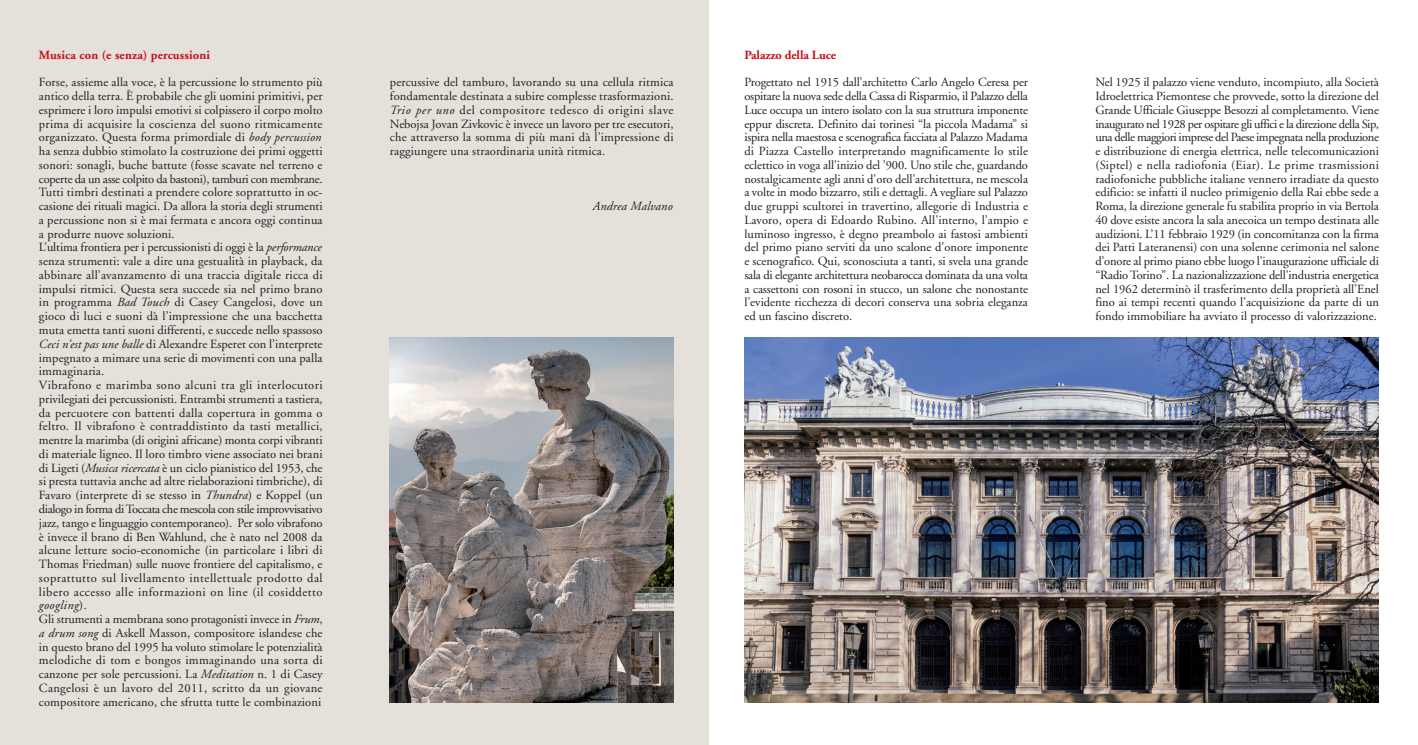
<style>
.page{position:relative;width:1418px;height:745px;background:#fff}
.page>*{position:absolute;margin:0;border:0;box-sizing:border-box;transform-origin:0 0}
.t1{font:12.5px/13.8px "Adobe Garamond";letter-spacing:.01em;color:#231f20;text-align:justify}
.t2{font:700 12.5px "Adobe Garamond";letter-spacing:.01em;color:#c4121a}
.t3{font:700 12.5px "Adobe Garamond";letter-spacing:-.01em;color:#c4121a}
.t4{font:italic 12.5px "Adobe Garamond";letter-spacing:.01em;color:#231f20}
.s1{font-style:italic}
</style>
<div class="page">
<div style="left:0;top:0;width:709px;height:744px;background:#e6e0da"></div>
<img style="left:744px;top:337px;width:634px;height:365px">
<img style="left:390px;top:337px;width:283px;height:365px">
<p class="t3" style="left:744px;top:50px;width:93px">Palazzo della Luce</p>
<p class="t1" style="left:744px;top:76px;width:285px">Progettato nel 1915 dall’architetto Carlo Angelo Ceresa per ospitare la nuova sede della Cassa di Risparmio, il Palazzo della Luce occupa un intero isolato con la sua struttura imponente eppur discreta. Definito dai torinesi “la piccola Madama” si ispira nella maestosa e scenografica facciata al Palazzo Madama di Piazza Castello interpretando magnificamente lo stile eclettico in voga all'inizio del ’900. Uno stile che, guardando nostalgicamente agli anni d'oro dell’architettura, ne mescola a volte in modo bizzarro, stili e dettagli. A vegliare sul Palazzo due gruppi scultorei in travertino, allegorie di Industria e Lavoro, opera di Edoardo Rubino. All'interno, l’ampio e luminoso ingresso, è degno preambolo ai fastosi ambienti del primo piano serviti da uno scalone d'onore imponente e scenografico. Qui, sconosciuta a tanti, si svela una grande sala di elegante architettura neobarocca dominata da una volta a cassettoni con rosoni in stucco, un salone che nonostante l’evidente ricchezza di decori conserva una sobria eleganza ed un fascino discreto.</p>
<p class="t2" style="left:39px;top:50px;width:172px">Musica con (e senza) percussioni</p>
<p class="t1" style="left:39px;top:76px;width:285px;text-align:left">Forse, assieme alla voce, è la percussione lo strumento più antico della terra. È probabile che gli uomini primitivi, per esprimere i loro impulsi emotivi si colpissero il corpo molto prima di acquisire la coscienza del suono ritmicamente organizzato. Questa forma primordiale di <span class="s1">body percussion </span>ha senza dubbio stimolato la costruzione dei primi oggetti sonori: sonagli, buche battute (fosse scavate nel terreno e coperte da un asse colpito da bastoni), tamburi con membrane.<br>Tutti timbri destinati a prendere colore soprattutto in oc&shy;casione dei rituali magici. Da allora la storia degli strumenti a percussione non si è mai fermata e ancora oggi continua a produrre nuove soluzioni.<br>L’ultima frontiera per i percussionisti di oggi è la <span class="s1">performance </span>senza strumenti: vale a dire una gestualità in playback, da abbinare all’avanzamento di una traccia digitale ricca di impulsi ritmici. Questa sera succede sia nel primo brano in programma <span class="s1">Bad Touch</span> di Casey Cangelosi, dove un gioco di luci e suoni dà l’impressione che una bacchetta muta emetta tanti suoni differenti, e succede nello spassoso <span class="s1">Ceci n’est pas une balle</span> di Alexandre Esperet con l’interprete impegnato a mimare una serie di movimenti con una palla immaginaria.<br>Vibrafono e marimba sono alcuni tra gli interlocutori privilegiati dei percussionisti. Entrambi strumenti a tastiera, da percuotere con battenti dalla copertura in gomma o feltro. Il vibrafono è contraddistinto da tasti metallici, mentre la marimba (di origini africane) monta corpi vibranti di materiale ligneo. Il loro timbro viene associato nei brani di Ligeti (<span class="s1">Musica ricercata</span> è un ciclo pianistico del 1953, che si presta tuttavia anche ad altre rielaborazioni timbriche), di Favaro (interprete di se stesso in <span class="s1">Thundra</span>) e Koppel (un dialogo in forma di Toccata che mescola con stile improvvisativo jazz, tango e linguaggio contemporaneo). Per solo vibrafono è invece il brano di Ben Wahlund, che è nato nel 2008 da alcune letture socio-economiche (in particolare i libri di Thomas Friedman) sulle nuove frontiere del capitalismo, e soprattutto sul livellamento intellettuale prodotto dal libero accesso alle informazioni on line (il cosiddetto <span class="s1">googling</span>).<br>Gli strumenti a membrana sono protagonisti invece in <span class="s1">Frum</span>, <span class="s1">a drum song</span> di Askell Masson, compositore islandese che in questo brano del 1995 ha voluto stimolare le potenzialità melodiche di tom e bongos immaginando una sorta di canzone per sole percussioni. La <span class="s1">Meditation</span> n. 1 di Casey Cangelosi è un lavoro del 2011, scritto da un giovane compositore americano, che sfrutta tutte le combinazioni</p>
<p class="t1" style="left:1095px;top:76px;width:285px">Nel 1925 il palazzo viene venduto, incompiuto, alla Società Idroelettrica Piemontese che provvede, sotto la direzione del Grande Ufficiale Giuseppe Besozzi al completamento. Viene inaugurato nel 1928 per ospitare gli uffici e la direzione della Sip, una delle maggiori imprese del Paese impegnata nella produzione e distribuzione di energia elettrica, nelle telecomunicazioni (Siptel) e nella radiofonia (Eiar). Le prime trasmissioni radiofoniche pubbliche italiane vennero irradiate da questo edificio: se infatti il nucleo primigenio della Rai ebbe sede a Roma, la direzione generale fu stabilita proprio in via Bertola 40 dove esiste ancora la sala anecoica un tempo destinata alle audizioni. L’11 febbraio 1929 (in concomitanza con la firma dei Patti Lateranensi) con una solenne cerimonia nel salone d’onore al primo piano ebbe luogo l'inaugurazione ufficiale di “Radio Torino”. La nazionalizzazione dell'industria energetica nel 1962 determinò il trasferimento della proprietà all’Enel fino ai tempi recenti quando l’acquisizione da parte di un fondo immobiliare ha avviato il processo di valorizzazione.</p>
<p class="t1" style="left:390px;top:76px;width:285px">percussive del tamburo, lavorando su una cellula ritmica fondamentale destinata a subire complesse trasformazioni.<br><span class="s1">Trio per uno</span> del compositore tedesco di origini slave Nebojsa Jovan Zivkovic è invece un lavoro per tre esecutori, che attraverso la somma di più mani dà l’impressione di raggiungere una straordinaria unità ritmica.</p>
<p class="t4" style="left:593px;top:201px;width:81px">Andrea Malvano</p>
</div>
